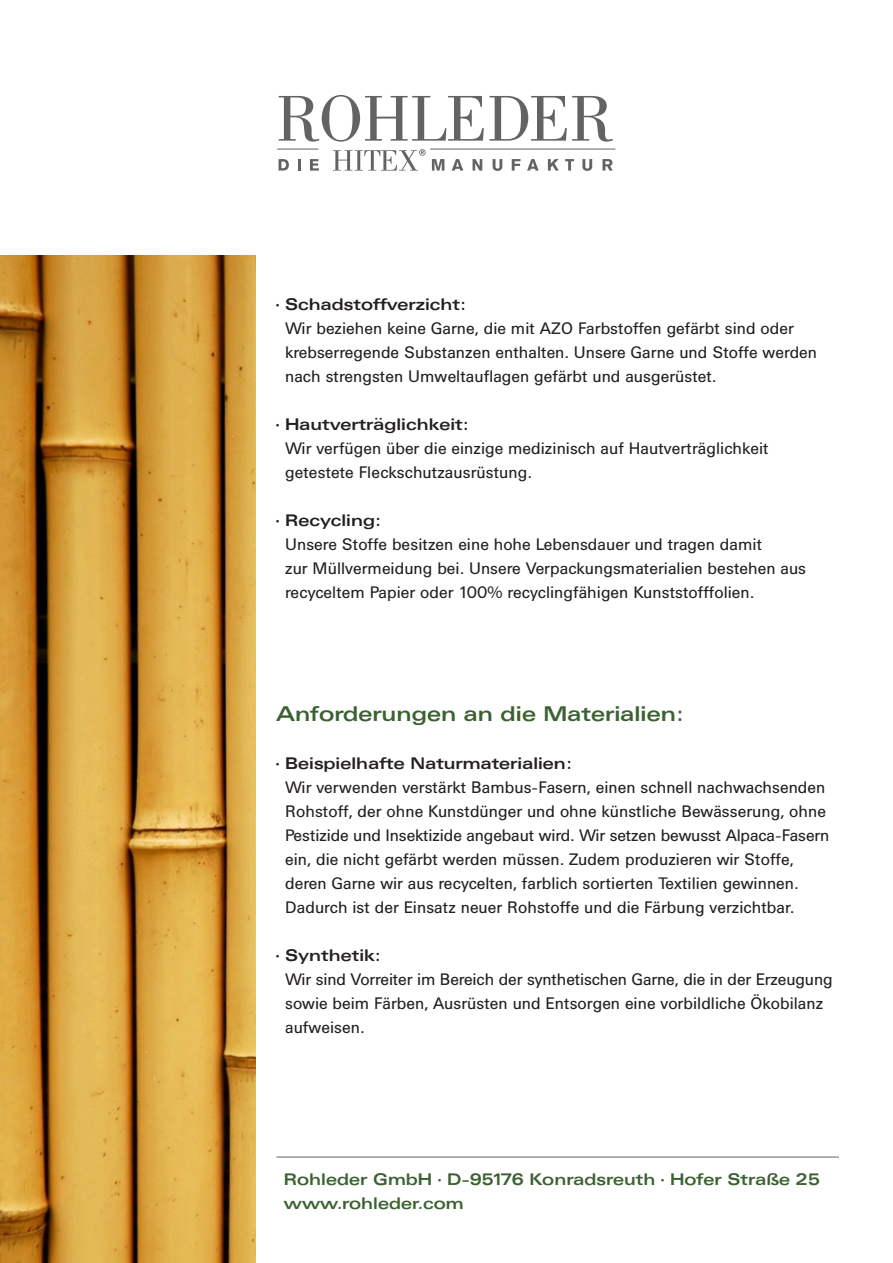
<style>
.page{position:relative;width:893px;height:1263px;background:#fff}
.page>*{position:absolute;margin:0;border:0;box-sizing:border-box;transform-origin:0 0}
.t1{font:700 21px "Univers Extended BQ";color:#3b6131}
.t2{font:16.5px/24px "Univers BQ";color:#231f20}
.t3{font:700 16.5px "Univers Extended BQ";color:#231f20}
.t4{font:700 16.5px/24px "Univers Extended BQ";color:#3b6131}
</style>
<div class="page">
<img style="left:0;top:255px;width:255px;height:1008px">
<svg style="left:279px;top:95px;width:334px;height:47px"></svg>
<svg style="left:279px;top:159px;width:10px;height:12px"></svg>
<svg style="left:298px;top:159px;width:3px;height:12px"></svg>
<svg style="left:310px;top:159px;width:9px;height:12px"></svg>
<svg style="left:333px;top:149px;width:93px;height:22px"></svg>
<svg style="left:432px;top:159px;width:12px;height:12px"></svg>
<svg style="left:452px;top:159px;width:11px;height:12px"></svg>
<svg style="left:473px;top:159px;width:9px;height:12px"></svg>
<svg style="left:493px;top:159px;width:9px;height:12px"></svg>
<svg style="left:512px;top:159px;width:8px;height:12px"></svg>
<svg style="left:527px;top:159px;width:12px;height:12px"></svg>
<svg style="left:548px;top:159px;width:11px;height:12px"></svg>
<svg style="left:565px;top:159px;width:9px;height:12px"></svg>
<svg style="left:582px;top:159px;width:10px;height:12px"></svg>
<svg style="left:602px;top:159px;width:11px;height:12px"></svg>
<hr style="left:277px;top:149px;width:41px;height:1px;background:#231f20">
<hr style="left:430px;top:149px;width:185px;height:1px;background:#231f20">
<hr style="left:276px;top:1157px;width:563px;height:1px;background:#636366">
<p class="t3" style="left:276px;top:294px;width:191px">· Schadstoffverzicht:</p>
<p class="t2" style="left:285px;top:316px;width:534px">Wir beziehen keine Garne, die mit AZO Farbstoffen gefärbt sind oder krebserregende Substanzen enthalten. Unsere Garne und Stoffe werden nach strengsten Umweltauflagen gefärbt und ausgerüstet.</p>
<p class="t3" style="left:276px;top:414px;width:194px">· Hautverträglichkeit:</p>
<p class="t2" style="left:285px;top:436px;width:485px">Wir verfügen über die einzige medizinisch auf Hautverträglichkeit getestete Fleckschutzausrüstung.</p>
<p class="t3" style="left:276px;top:511px;width:106px">· Recycling:</p>
<p class="t2" style="left:285px;top:532px;width:523px">Unsere Stoffe besitzen eine hohe Lebensdauer und tragen damit<br>zur Müllvermeidung bei. Unsere Verpackungsmaterialien bestehen aus recyceltem Papier oder 100% recyclingfähigen Kunststofffolien.</p>
<p class="t1" style="left:276px;top:701px;width:408px">Anforderungen an die Materialien:</p>
<p class="t3" style="left:276px;top:753px;width:297px">· Beispielhafte Naturmaterialien:</p>
<p class="t2" style="left:285px;top:775px;width:546px">Wir verwenden verstärkt Bambus-Fasern, einen schnell nachwachsenden Rohstoff, der ohne Kunstdünger und ohne künstliche Bewässerung, ohne Pestizide und Insektizide angebaut wird. Wir setzen bewusst Alpaca-Fasern ein, die nicht gefärbt werden müssen. Zudem produzieren wir Stoffe, deren Garne wir aus recycelten, farblich sortierten Textilien gewinnen.<br>Dadurch ist der Einsatz neuer Rohstoffe und die Färbung verzichtbar.</p>
<p class="t3" style="left:276px;top:946px;width:106px">· Synthetik:</p>
<p class="t2" style="left:285px;top:968px;width:549px">Wir sind Vorreiter im Bereich der synthetischen Garne, die in der Erzeugung sowie beim Färben, Ausrüsten und Entsorgen eine vorbildliche Ökobilanz aufweisen.</p>
<p class="t4" style="left:284px;top:1167px;width:538px">Rohleder GmbH · D-95176 Konradsreuth · Hofer Straße 25 www.rohleder.com</p>
</div>
